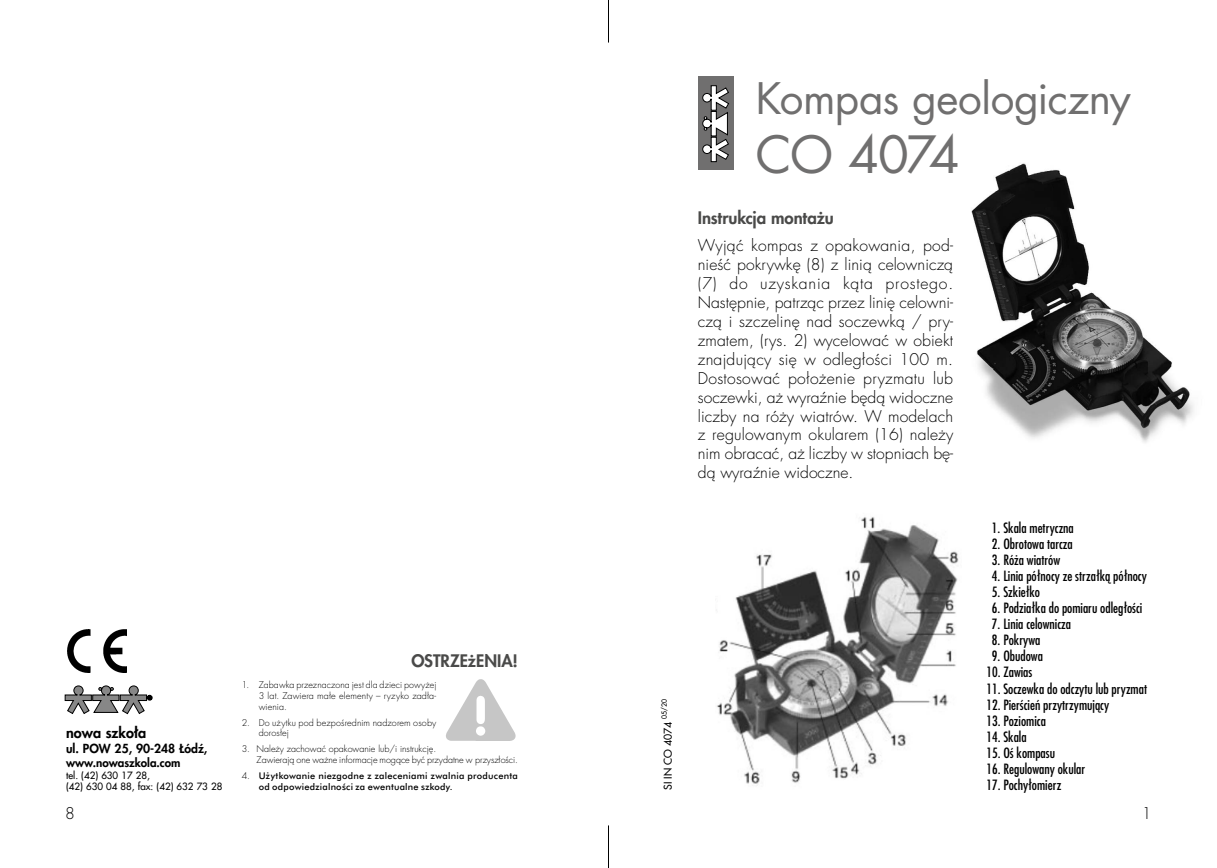
<style>
.page{position:relative;width:1217px;height:868px;background:#fff}
.page>*{position:absolute;margin:0;border:0;box-sizing:border-box;transform-origin:0 0}
.t1{font:49.95px "Futura LTS Book";letter-spacing:-.045em;color:#706f6f}
.t2{font:42.3px "Futura LTS Book";letter-spacing:-.015em;color:#706f6f}
.t3{font:800 16.8px "Futura LTS";letter-spacing:-.005em;color:#4a4a49}
.t4{font:300 15.75px/18.9px "Futura LTS";color:#000;text-align:justify}
.t5{font:800 14.4px "Futura LTS";color:#000}
.t6{font:condensed 13.8px "Futura LTS";color:#000}
.t7{font:800 12.15px "Futura LTS";color:#000}
.t8{font:800 11.55px "Futura LTS";color:#000}
.t9{font:10.5px "Futura LTS";color:#000}
.t10{font:9.75px/11.7px "Futura LTS";color:#000}
.t11{font:300 9px/10.8px "Futura LTS";color:#000}
.t12{font:500 9px/10.8px "Ravi Futura";letter-spacing:.025em;color:#000}
.t13{font:6.9px "Futura LTS";color:#000}
.s1{font-family:"Futura LTS";font-weight:300}
</style>
<div class="page">
<img style="left:67px;top:629px;width:59px;height:43px">
<img style="left:446px;top:679px;width:70px;height:62px">
<svg style="left:65px;top:685px;width:87px;height:29px"></svg>
<hr style="left:608px;top:0;width:1px;height:43px;background:#000">
<hr style="left:608px;top:825px;width:1px;height:42px;background:#000">
<div style="left:697px;top:77px;width:36px;height:93px;background:#706f6f"></div>
<svg style="left:702px;top:85px;width:26px;height:77px"></svg>
<img style="left:971px;top:163px;width:223px;height:280px">
<img style="left:716px;top:517px;width:243px;height:269px">
<p class="t5" style="left:66px;top:723px;width:82px">nowa szko³a</p>
<p class="t7" style="left:66px;top:740px;width:143px">ul. POW 25, 90-248 £ódŸ,</p>
<p class="t8" style="left:66px;top:754px;width:116px">www.nowaszkola.com</p>
<p class="t10" style="left:66px;top:769px;width:158px">tel. (42) 630 17 28,<br>(42) 630 04 88, fax: (42) 632 73 28</p>
<p class="t4" style="left:65px;top:804px;width:11px">8</p>
<p class="t3" style="left:411px;top:649px;width:108px">OSTRZE¿ENIA!</p>
<p class="t11" style="left:259px;top:679px;width:179px;text-align:justify;text-indent:-17px">1. Zabawka przeznaczona jest dla dzieci powy¿ej 3 lat. Zawiera ma³e elementy – ryzyko zad³a&shy;wienia.</p>
<p class="t11" style="left:259px;top:717px;width:179px;text-indent:-17px">2. Do u¿ytku pod bezpoœrednim nadzorem osoby doros³ej</p>
<p class="t11" style="left:256px;top:743px;width:263px;text-indent:-15px">3. Nale¿y zachowaæ opakowanie lub/i instrukcjê.<br>Zawieraj¹ one wa¿ne informacje mog¹ce byæ przydatne w przysz³oœci.</p>
<p class="t12" style="left:259px;top:770px;width:260px;text-indent:-17px"><span class="s1">4.</span> U¿yt-ko-wa-nie nie-zgod-ne z za-le-ce-nia-mi zwal-nia pro-du-cen-ta od od-po-wie-dzial-no-œci za ewen-tu-al-ne szko-dy.</p>
<p class="t13" style="left:659px;top:719px;width:21px;rotate:-90deg">05/20</p>
<p class="t9" style="left:660px;top:789px;width:69px;rotate:-90deg">SI IN CO 4074</p>
<h2 class="t2" style="left:755px;top:72px;width:376px">Kompas geologiczny</h2>
<h1 class="t1" style="left:755px;top:122px;width:205px">CO 4074</h1>
<p class="t3" style="left:697px;top:206px;width:137px">Instrukcja montażu</p>
<p class="t4" style="left:697px;top:236px;width:257px">Wyjąć kompas z opakowania, pod&shy;nieść pokrywkę (8) z linią celowniczą (7) do uzyskania kąta prostego.<br>Następnie, patrząc przez linię celowni&shy;czą i szczelinę nad soczewką / pry&shy;zmatem, (rys. 2) wycelować w obiekt znajdujący się w odległości 100 m.<br>Dostosować położenie pryzmatu lub soczewki, aż wyraźnie będą widoczne liczby na róży wiatrów. W modelach z regulowanym okularem (16) należy nim obracać, aż liczby w stopniach bę&shy;dą wyraźnie widoczne.</p>
<p class="t6" style="left:991px;top:519px;width:83px">1. Skala metryczna</p>
<p class="t6" style="left:991px;top:535px;width:82px">2. Obrotowa tarcza</p>
<p class="t6" style="left:991px;top:551px;width:70px">3. Róża wiatrów</p>
<p class="t6" style="left:991px;top:567px;width:156px">4. Linia północy ze strzałką północy</p>
<p class="t6" style="left:991px;top:583px;width:50px">5. Szkiełko</p>
<p class="t6" style="left:991px;top:599px;width:152px">6. Podziałka do pomiaru odległości</p>
<p class="t6" style="left:991px;top:615px;width:81px">7. Linia celownicza</p>
<p class="t6" style="left:991px;top:631px;width:50px">8. Pokrywa</p>
<p class="t6" style="left:991px;top:648px;width:52px">9. Obudowa</p>
<p class="t6" style="left:986px;top:664px;width:47px">10. Zawias</p>
<p class="t6" style="left:986px;top:680px;width:162px">11. Soczewka do odczytu lub pryzmat</p>
<p class="t6" style="left:986px;top:696px;width:124px">12. Pierścień przytrzymujący</p>
<p class="t6" style="left:986px;top:712px;width:61px">13. Poziomica</p>
<p class="t6" style="left:986px;top:728px;width:42px">14. Skala</p>
<p class="t6" style="left:986px;top:744px;width:70px">15. Oś kompasu</p>
<p class="t6" style="left:986px;top:760px;width:100px">16. Regulowany okular</p>
<p class="t6" style="left:986px;top:776px;width:76px">17. Pochyłomierz</p>
<p class="t4" style="left:1141px;top:804px;width:11px">1</p>
</div>
